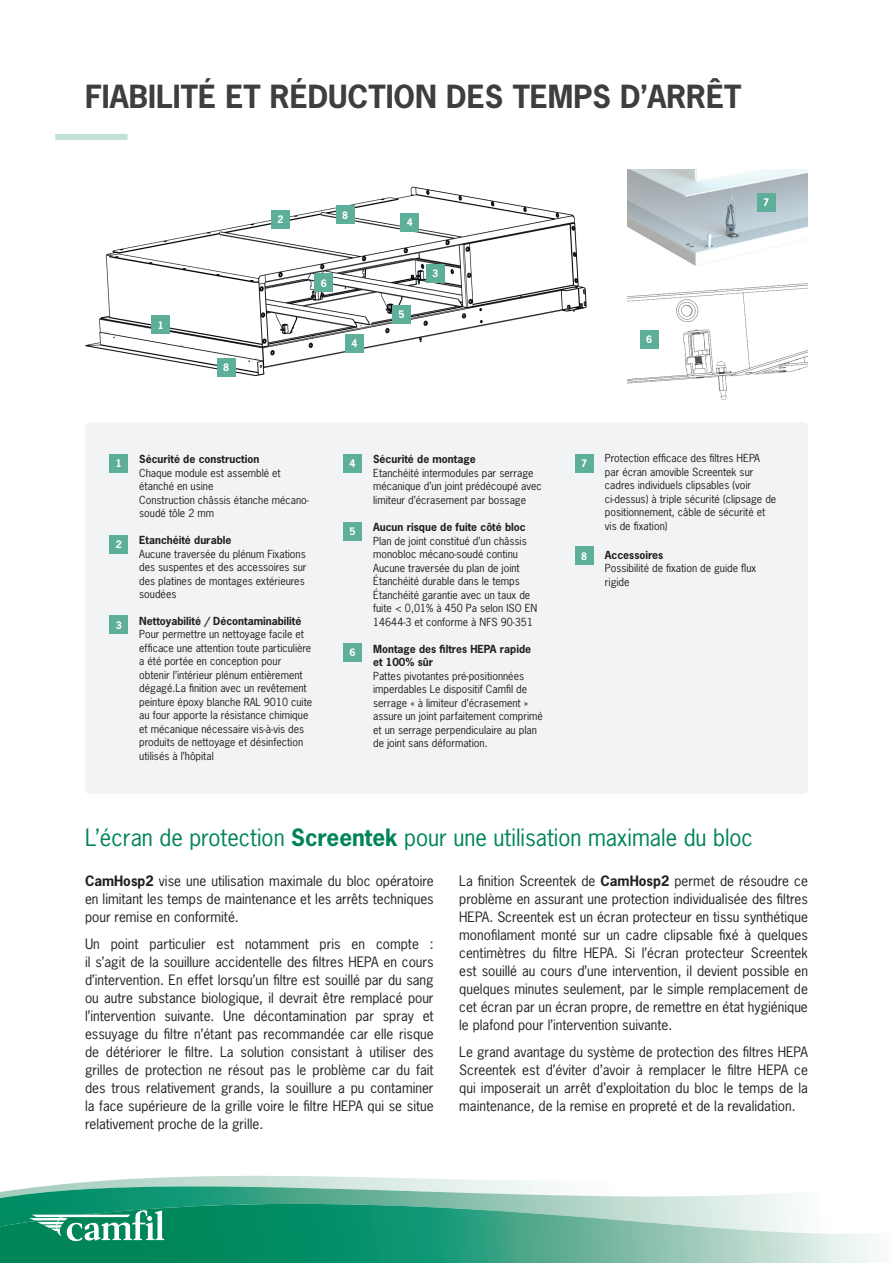
<style>
.page{position:relative;width:893px;height:1263px;background:#fff}
.page>*{position:absolute;margin:0;border:0;box-sizing:border-box;transform-origin:0 0}
.t1{font:700 30px "News Gothic Std";color:#3e3e3f}
.t2{font:22.5px "News Gothic Std";color:#008457}
.t3{font:13.5px/18px "News Gothic Std";color:#231f20;text-align:justify}
.t4{font:10.5px/13.5px "News Gothic Std";color:#231f20}
.t5{font:700 10.5px/13.5px "News Gothic Std";color:#231f20}
.t6{font:700 9.75px "News Gothic Std";color:#fff}
.s1{font-weight:700}
</style>
<div class="page">
<img style="left:0;top:1181px;width:819px;height:23px">
<img style="left:0;top:1204px;width:875px;height:59px">
<svg style="left:29px;top:1210px;width:135px;height:31px"></svg>
<div style="left:85px;top:422px;width:723px;height:372px;background:#f2f3f4;border-radius:4px"></div>
<div style="left:55px;top:134px;width:73px;height:6px;background:#c0e1d9"></div>
<div style="left:109px;top:454px;width:19px;height:19px;background:#5daf99"></div>
<img style="left:85px;top:186px;width:502px;height:191px">
<div style="left:152px;top:316px;width:18px;height:18px;background:#5daf99"></div>
<div style="left:271px;top:210px;width:19px;height:18px;background:#5daf99"></div>
<div style="left:336px;top:206px;width:18px;height:18px;background:#5daf99"></div>
<div style="left:401px;top:213px;width:18px;height:18px;background:#5daf99"></div>
<div style="left:315px;top:274px;width:18px;height:18px;background:#5daf99"></div>
<div style="left:426px;top:264px;width:18px;height:19px;background:#5daf99"></div>
<div style="left:345px;top:334px;width:19px;height:19px;background:#5daf99"></div>
<div style="left:392px;top:305px;width:19px;height:19px;background:#5daf99"></div>
<div style="left:217px;top:358px;width:18px;height:19px;background:#5daf99"></div>
<div style="left:109px;top:535px;width:19px;height:18px;background:#5daf99"></div>
<div style="left:109px;top:616px;width:19px;height:18px;background:#5daf99"></div>
<div style="left:343px;top:454px;width:19px;height:19px;background:#5daf99"></div>
<div style="left:343px;top:522px;width:19px;height:19px;background:#5daf99"></div>
<div style="left:343px;top:643px;width:19px;height:19px;background:#5daf99"></div>
<div style="left:575px;top:454px;width:19px;height:19px;background:#5daf99"></div>
<div style="left:575px;top:547px;width:19px;height:18px;background:#5daf99"></div>
<img style="left:628px;top:169px;width:180px;height:97px">
<img style="left:628px;top:283px;width:180px;height:117px">
<div style="left:640px;top:330px;width:18px;height:19px;background:#5daf99"></div>
<div style="left:757px;top:193px;width:18px;height:19px;background:#5daf99"></div>
<h1 class="t1" style="left:85px;top:77px;width:658px">FIABILITÉ ET RÉDUCTION DES TEMPS D’ARRÊT</h1>
<p class="t6" style="left:158px;top:319px;width:8px">1</p>
<p class="t6" style="left:223px;top:361px;width:8px">8</p>
<p class="t6" style="left:277px;top:213px;width:8px">2</p>
<p class="t6" style="left:342px;top:208px;width:8px">8</p>
<p class="t6" style="left:321px;top:276px;width:8px">6</p>
<p class="t6" style="left:351px;top:337px;width:8px">4</p>
<p class="t6" style="left:407px;top:216px;width:8px">4</p>
<p class="t6" style="left:398px;top:308px;width:8px">5</p>
<p class="t6" style="left:432px;top:267px;width:8px">3</p>
<p class="t6" style="left:646px;top:333px;width:8px">6</p>
<p class="t6" style="left:763px;top:196px;width:8px">7</p>
<p class="t6" style="left:116px;top:457px;width:8px">1</p>
<p class="t6" style="left:116px;top:538px;width:8px">2</p>
<p class="t6" style="left:116px;top:619px;width:8px">3</p>
<p class="t5" style="left:139px;top:452px;width:122px">Sécurité de construction</p>
<p class="t4" style="left:139px;top:466px;width:171px">Chaque module est assemblé et étanché en usine<br>Construction châssis étanche mécano&shy;soudé tôle 2 mm</p>
<p class="t5" style="left:139px;top:533px;width:94px">Etanchéité durable</p>
<p class="t4" style="left:139px;top:547px;width:169px">Aucune traversée du plénum Fixations des suspentes et des accessoires sur des platines de montages extérieures soudées</p>
<p class="t5" style="left:139px;top:614px;width:164px">Nettoyabilité / Décontaminabilité</p>
<p class="t4" style="left:139px;top:627px;width:175px">Pour permettre un nettoyage facile et efficace une attention toute particulière a été portée en conception pour obtenir l’intérieur plénum entièrement dégagé.La finition avec un revêtement peinture époxy blanche RAL 9010 cuite au four apporte la résistance chimique et mécanique nécessaire vis-à-vis des produits de nettoyage et désinfection utilisés à l’hôpital</p>
<p class="t6" style="left:350px;top:457px;width:8px">4</p>
<p class="t6" style="left:350px;top:525px;width:8px">5</p>
<p class="t6" style="left:350px;top:646px;width:8px">6</p>
<p class="t5" style="left:373px;top:452px;width:104px">Sécurité de montage</p>
<p class="t4" style="left:373px;top:466px;width:170px">Etanchéité intermodules par serrage mécanique d’un joint prédécoupé avec limiteur d’écrasement par bossage</p>
<p class="t6" style="left:581px;top:457px;width:8px">7</p>
<p class="t4" style="left:605px;top:452px;width:173px">Protection efficace des filtres HEPA par écran amovible Screentek sur cadres individuels clipsables (voir ci-dessus) à triple sécurité (clipsage de positionnement, câble de sécurité et</p>
<p class="t5" style="left:373px;top:520px;width:154px">Aucun risque de fuite côté bloc</p>
<p class="t4" style="left:605px;top:519px;width:64px">vis de fixation)</p>
<p class="t4" style="left:373px;top:534px;width:166px">Plan de joint constitué d’un châssis monobloc mécano-soudé continu Aucune traversée du plan de joint Étanchéité durable dans le temps Étanchéité garantie avec un taux de fuite &lt; 0,01% à 450 Pa selon ISO EN 14644-3 et conforme à NFS 90-351</p>
<p class="t5" style="left:605px;top:548px;width:60px">Accessoires</p>
<p class="t4" style="left:605px;top:562px;width:153px">Possibilité de fixation de guide flux rigide</p>
<p class="t6" style="left:581px;top:549px;width:8px">8</p>
<p class="t5" style="left:373px;top:642px;width:160px">Montage des filtres HEPA rapide et 100% sûr</p>
<p class="t4" style="left:373px;top:669px;width:171px">Pattes pivotantes pré-positionnées imperdables Le dispositif Camfil de serrage « à limiteur d’écrasement » assure un joint parfaitement comprimé et un serrage perpendiculaire au plan de joint sans déformation.</p>
<h2 class="t2" style="left:85px;top:823px;width:669px">L’écran de protection <span class="s1">Screentek</span> pour une utilisation maximale du bloc</h2>
<p class="t3" style="left:85px;top:872px;width:350px"><span class="s1">CamHosp2</span> vise une utilisation maximale du bloc opératoire en limitant les temps de maintenance et les arrêts techniques pour remise en conformité.</p>
<p class="t3" style="left:85px;top:935px;width:350px">Un point particulier est notamment pris en compte : il s’agit de la souillure accidentelle des filtres HEPA en cours d’intervention. En effet lorsqu’un filtre est souillé par du sang ou autre substance biologique, il devrait être remplacé pour l’intervention suivante. Une décontamination par spray et essuyage du filtre n’étant pas recommandée car elle risque de détériorer le filtre. La solution consistant à utiliser des grilles de protection ne résout pas le problème car du fait des trous relativement grands, la souillure a pu contaminer la face supérieure de la grille voire le filtre HEPA qui se situe relativement proche de la grille.</p>
<p class="t3" style="left:459px;top:872px;width:350px">La finition Screentek de <span class="s1">CamHosp2</span> permet de résoudre ce problème en assurant une protection individualisée des filtres HEPA. Screentek est un écran protecteur en tissu synthétique monofilament monté sur un cadre clipsable fixé à quelques centimètres du filtre HEPA. Si l’écran protecteur Screentek est souillé au cours d’une intervention, il devient possible en quelques minutes seulement, par le simple remplacement de cet écran par un écran propre, de remettre en état hygiénique le plafond pour l’intervention suivante.</p>
<p class="t3" style="left:459px;top:1042px;width:350px">Le grand avantage du système de protection des filtres HEPA Screentek est d’éviter d’avoir à remplacer le filtre HEPA ce qui imposerait un arrêt d’exploitation du bloc le temps de la maintenance, de la remise en propreté et de la revalidation.</p>
</div>
